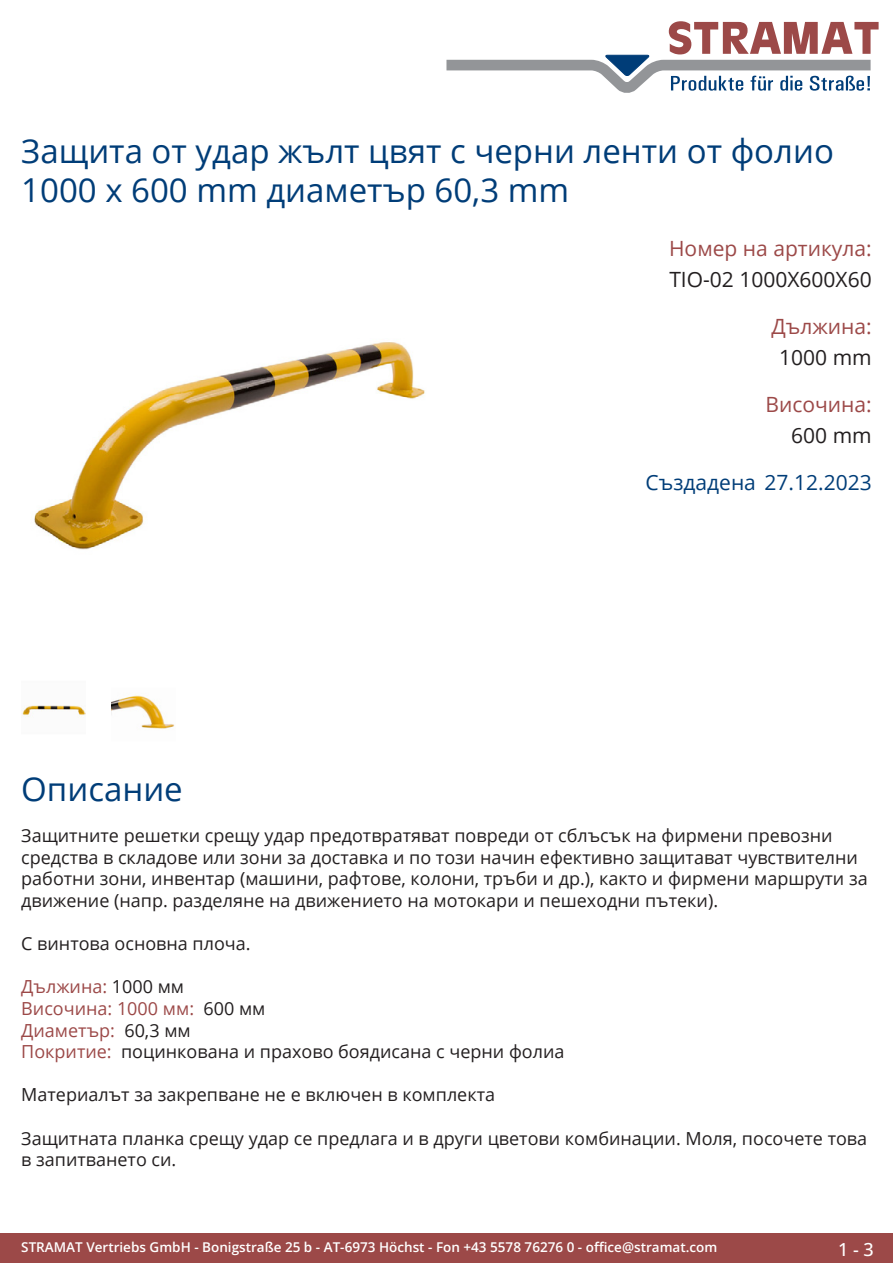
<style>
.page{position:relative;width:893px;height:1263px;background:#fff}
.page>*{position:absolute;margin:0;border:0;box-sizing:border-box;transform-origin:0 0}
.Produkttitel{font:33px/39.6px "Open Sans";color:#003d78}
.TechDaten_Überschrif{font:21px "Open Sans";color:#9c4948}
.TechDaten_Inhalt{font:21px "Open Sans";color:#231f20}
.Erstellungsdatum{font:21px "Open Sans";color:#003d78}
.Beschreibung_Text{font:18px/21.6px "Open Sans";color:#231f20}
.t1{font:500 18px "Open Sans";color:#fff}
.t2{font:600 13.5px "Open Sans";color:#fff}
.s1{color:#9c4948}
</style>
<div class="page">
<div style="left:0;top:1233px;width:893px;height:30px;background:#9c4948"></div>
<svg style="left:446px;top:21px;width:433px;height:72px"></svg>
<img style="left:34px;top:342px;width:391px;height:208px">
<img style="left:22px;top:705px;width:63px;height:13px">
<img style="left:112px;top:695px;width:62px;height:34px">
<p class="Produkttitel" style="left:21px;top:130px;width:814px">Защита от удар жълт цвят с черни ленти от фолио<br>1000 x 600 mm диаметър 60,3 mm</p>
<p class="TechDaten_Überschrif" style="left:669px;top:234px;width:204px">Номер на артикула:</p>
<p class="TechDaten_Inhalt" style="left:669px;top:265px;width:204px">TIO-02 1000X600X60</p>
<p class="TechDaten_Überschrif" style="left:771px;top:312px;width:102px">Дължина:</p>
<p class="TechDaten_Inhalt" style="left:779px;top:343px;width:94px">1000 mm</p>
<p class="TechDaten_Überschrif" style="left:765px;top:390px;width:108px">Височина:</p>
<p class="TechDaten_Inhalt" style="left:791px;top:421px;width:82px">600 mm</p>
<p class="Erstellungsdatum" style="left:645px;top:468px;width:228px">Създадена 27.12.2023</p>
<p class="Produkttitel" style="left:21px;top:768px;width:163px">Описание</p>
<p class="Beschreibung_Text" style="left:21px;top:824px;width:848px">Защитните решетки срещу удар предотвратяват повреди от сблъсък на фирмени превозни средства в складове или зони за доставка и по този начин ефективно защитават чувствителни работни зони, инвентар (машини, рафтове, колони, тръби и др.), както и фирмени маршрути за движение (напр. разделяне на движението на мотокари и пешеходни пътеки).</p>
<p class="Beschreibung_Text" style="left:21px;top:932px;width:231px">С винтова основна плоча.</p>
<p class="Beschreibung_Text" style="left:21px;top:975px;width:545px"><span class="s1">Дължина:</span> 1000 мм<br><span class="s1">Височина: 1000 мм:</span> 600 мм<br><span class="s1">Диаметър:</span> 60,3 мм<br><span class="s1">Покритие:</span> поцинкована и прахово боядисана с черни фолиа</p>
<p class="Beschreibung_Text" style="left:21px;top:1083px;width:475px">Материалът за закрепване не е включен в комплекта</p>
<p class="Beschreibung_Text" style="left:21px;top:1127px;width:847px">Защитната планка срещу удар се предлага и в други цветови комбинации. Моля, посочете това в запитването си.</p>
<p class="t2" style="left:21px;top:1238px;width:698px">STRAMAT Vertriebs GmbH - Bonigstraße 25 b - AT-6973 Höchst - Fon +43 5578 76276 0 - office@stramat.com</p>
<p class="t1" style="left:838px;top:1237px;width:37px">1 - 3</p>
</div>
